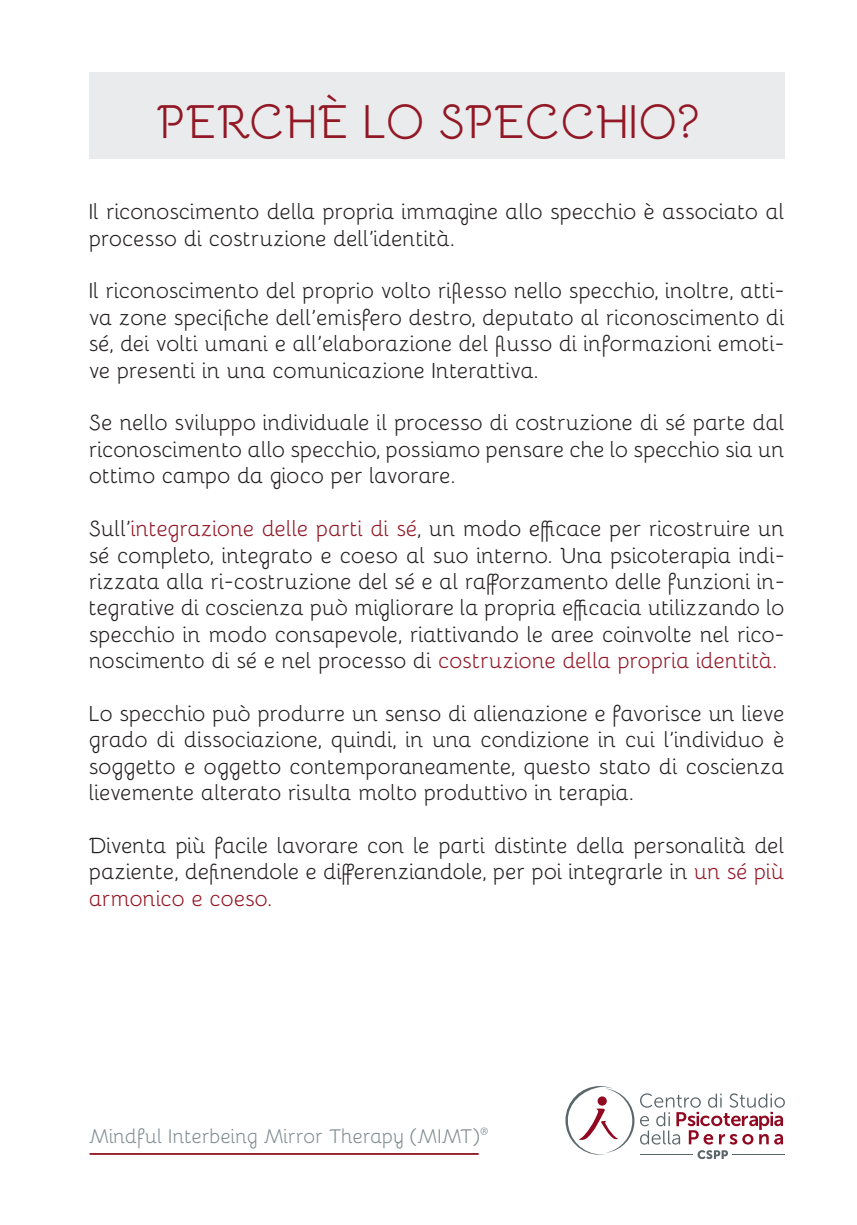
<style>
.page{position:relative;width:857px;height:1225px;background:#fff}
.page>*{position:absolute;margin:0;border:0;box-sizing:border-box;transform-origin:0 0}
.t1{font:48px "Bellota";color:#921826}
.t2{font:22px/26.4px "Bellota";letter-spacing:-.01em;color:#231f20;text-align:justify}
.t3{font:20px "Bellota";letter-spacing:-.01em;color:#818c91}
.s1{color:#921826}
</style>
<div class="page">
<div style="left:89px;top:72px;width:695px;height:87px;background:#e9ebec"></div>
<svg style="left:565px;top:1086px;width:219px;height:73px"></svg>
<hr style="left:90px;top:1153px;width:388px;height:1px;background:#921826">
<h1 class="t1" style="left:157px;top:84px;width:544px">PERCHÈ LO SPECCHIO?</h1>
<p class="t2" style="left:89px;top:197px;width:697px">Il riconoscimento della propria immagine allo specchio è associato al processo di costruzione dell’identità.</p>
<p class="t2" style="left:89px;top:276px;width:697px">Il riconoscimento del proprio volto riflesso nello specchio, inoltre, atti&shy;va zone specifiche dell’emisfero destro, deputato al riconoscimento di sé, dei volti umani e all’elaborazione del flusso di informazioni emoti&shy;ve presenti in una comunicazione Interattiva.</p>
<p class="t2" style="left:89px;top:408px;width:697px">Se nello sviluppo individuale il processo di costruzione di sé parte dal riconoscimento allo specchio, possiamo pensare che lo specchio sia un ottimo campo da gioco per lavorare.</p>
<p class="t2" style="left:89px;top:514px;width:697px">Sull’<span class="s1">integrazione delle parti di sé</span>, un modo efficace per ricostruire un sé completo, integrato e coeso al suo interno. Una psicoterapia indi&shy;rizzata alla ri-costruzione del sé e al rafforzamento delle funzioni in&shy;tegrative di coscienza può migliorare la propria efficacia utilizzando lo specchio in modo consapevole, riattivando le aree coinvolte nel rico&shy;noscimento di sé e nel processo di <span class="s1">costruzione della propria identità.</span></p>
<p class="t2" style="left:89px;top:698px;width:697px">Lo specchio può produrre un senso di alienazione e favorisce un lieve grado di dissociazione, quindi, in una condizione in cui l’individuo è soggetto e oggetto contemporaneamente, questo stato di coscienza lievemente alterato risulta molto produttivo in terapia.</p>
<p class="t2" style="left:89px;top:830px;width:697px">Diventa più facile lavorare con le parti distinte della personalità del paziente, definendole e differenziandole, per poi integrarle in <span class="s1">un sé più armonico e coeso.</span></p>
<p class="t3" style="left:89px;top:1119px;width:401px">Mindful Interbeing Mirror Therapy (MIMT)<sup>®</sup></p>
</div>
